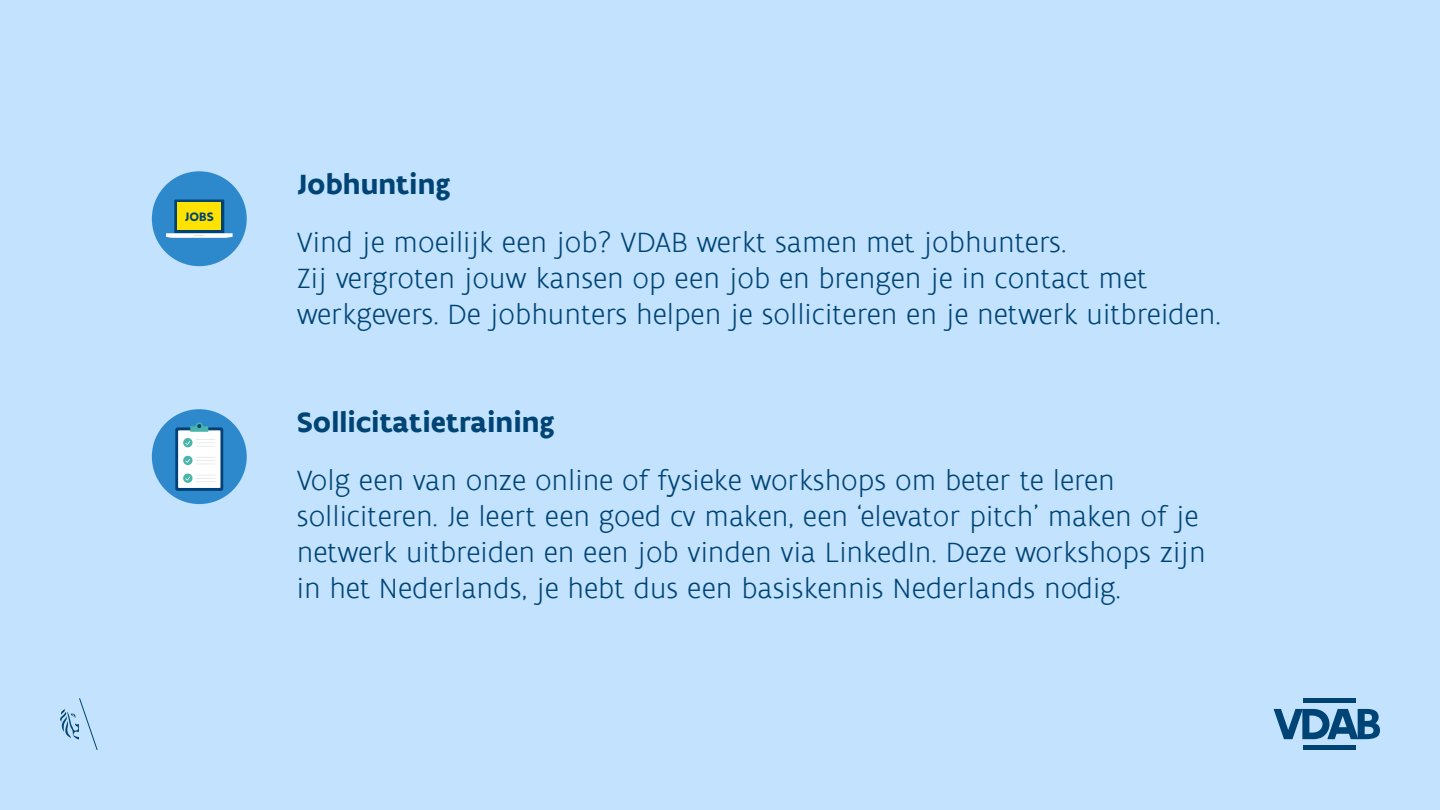
<style>
.page{position:relative;width:1440px;height:810px;background:#c2e2fe}
.page>*{position:absolute;margin:0;border:0;box-sizing:border-box;transform-origin:0 0}
.t1{font:300 30px/36px "Flanders Art Sans";color:#004475}
.t2{font:700 30px "Flanders Art Sans";color:#004475}
.t3{font:700 13.12px "Flanders Art Sans";color:#004475}
</style>
<div class="page">
<svg style="left:1274px;top:709px;width:106px;height:30px"></svg>
<hr style="left:1303px;top:746px;width:52px;height:4px;background:#004475">
<hr style="left:1303px;top:698px;width:52px;height:4px;background:#004475">
<svg style="left:60px;top:698px;width:38px;height:52px"></svg>
<div style="left:152px;top:171px;width:95px;height:95px;background:#2d89cc;border-radius:50%"></div>
<svg style="left:166px;top:199px;width:67px;height:39px"></svg>
<div style="left:177px;top:203px;width:44px;height:27px;background:#ffe200"></div>
<div style="left:152px;top:409px;width:95px;height:95px;background:#2d89cc;border-radius:50%"></div>
<svg style="left:175px;top:422px;width:48px;height:69px;background:#b3cfdc"></svg>
<p class="t3" style="left:185px;top:208px;width:30px">JOBS</p>
<p class="t2" style="left:297px;top:165px;width:155px">Jobhunting</p>
<p class="t1" style="left:297px;top:225px;width:926px">Vind je moeilijk een job? VDAB werkt samen met jobhunters.<br>Zij vergroten jouw kansen op een job en brengen je in contact met werkgevers. De jobhunters helpen je solliciteren en je netwerk uitbreiden.</p>
<p class="t2" style="left:297px;top:403px;width:259px">Sollicitatietraining</p>
<p class="t1" style="left:297px;top:463px;width:910px">Volg een van onze online of fysieke workshops om beter te leren solliciteren. Je leert een goed cv maken, een ‘elevator pitch’ maken of je netwerk uitbreiden en een job vinden via LinkedIn. Deze workshops zijn in het Nederlands, je hebt dus een basiskennis Nederlands nodig.</p>
</div>
